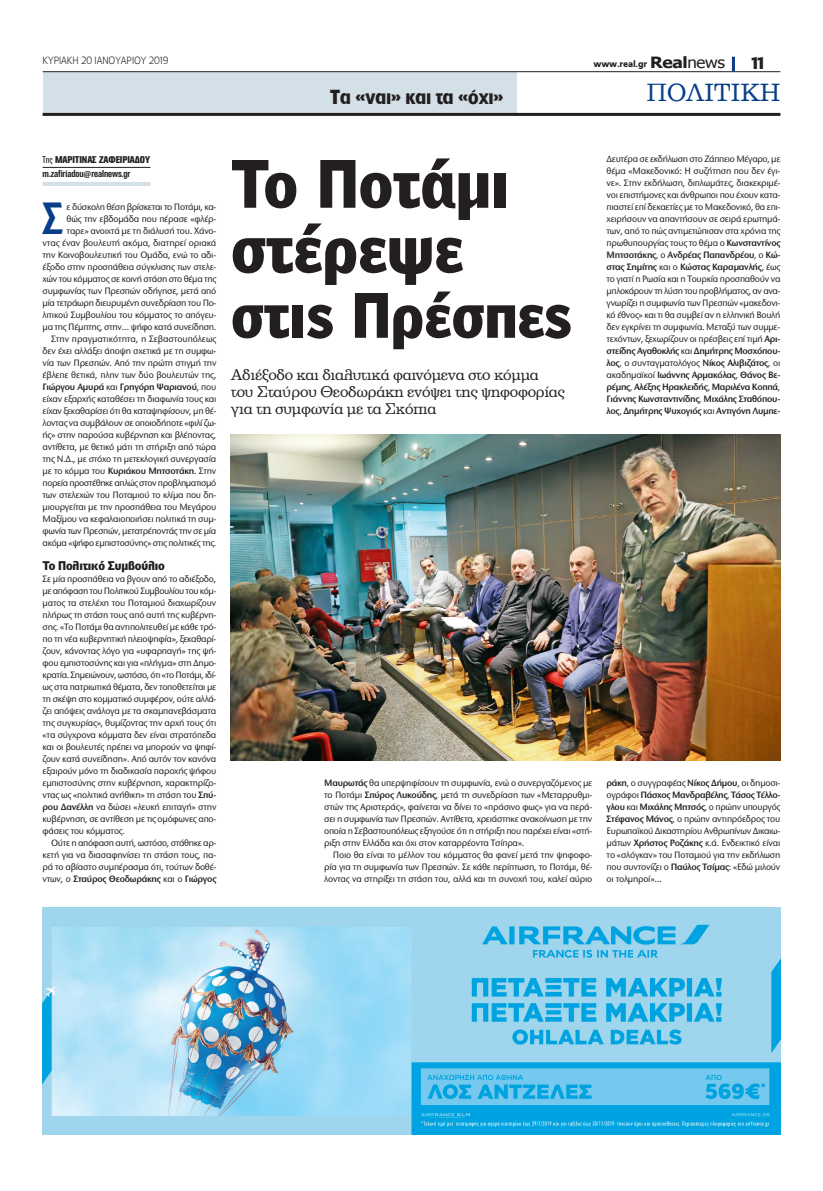
<style>
.page{position:relative;width:823px;height:1191px;background:#fff}
.page>*{position:absolute;margin:0;border:0;box-sizing:border-box;transform-origin:0 0}
.t1{font:900 65px/65px "PF Bell Gothic Text";letter-spacing:-.01em;color:#231f20;scale:.96 1}
.t2{font:900 61px "PF Bell Gothic Text";letter-spacing:-.01em;color:#231f20;scale:.96 1}
.t3{font:500 42px "PF Lounge";color:#083e89}
.t4{font:24px "PF Clarendon";color:#083e89;scale:.96 1}
.t5{font:700 19px "PF Lounge";color:#231f20}
.t6{font:700 16px "PF Lounge";color:#231f20}
.t7{font:15px/17px "PF Clarendon";letter-spacing:-.02em;color:#231f20}
.t8{font:900 12px "PF Bell Gothic Text";letter-spacing:-.015em;color:#231f20}
.t9{font:700 10px "PF Akzidenz Text Cond";letter-spacing:-.01em;color:#231f20}
.t10{font:300 10px "PF Lounge";letter-spacing:-.005em;color:#231f20;scale:.96 1}
.t11{font:900 10px "PF Akzidenz Text Cond";letter-spacing:-.01em;color:#231f20}
.t12{font:500 9.6px/12px "Stone Sans ITC Hel";letter-spacing:-.025em;color:#231f20;text-align:justify;scale:.96 1}
.t13{font:900 9px "PF Catalog";letter-spacing:-.02em;color:#231f20;scale:.96 1}
.s1{font-family:"Tahoma";font-weight:700;font-size:15.5px}
.s2{font-family:"Tahoma";font-weight:400;font-size:15.5px}
.s3{font-weight:400}
.s4{font-weight:600}
</style>
<div class="page">
<div style="left:43px;top:72px;width:473px;height:41px;background:#d4e0e7"></div>
<hr style="left:43px;top:71px;width:737px;height:1px;background:#231f20">
<hr style="left:43px;top:113px;width:737px;height:3px;background:#231f20">
<hr style="left:731px;top:57px;width:3px;height:14px;background:#083e89">
<hr style="left:43px;top:167px;width:107px;height:1px;background:#231f20">
<hr style="left:43px;top:182px;width:107px;height:4px;background:#d4e0e7">
<img style="left:43px;top:907px;width:736px;height:227px">
<img style="left:231px;top:434px;width:549px;height:326px">
<p class="t10" style="left:43px;top:55px;width:82px">κυριακη 20 ΙΑΝΟΥΑΡΙ</p>
<p class="t10" style="left:134px;top:55px;width:37px">ΟΥ 2019</p>
<p class="t13" style="left:593px;top:59px;width:138px">www.real.gr <span class="s1">Real</span><span class="s2">news</span></p>
<h3 class="t6" style="left:749px;top:54px;width:17px">11</h3>
<h3 class="t5" style="left:330px;top:86px;width:174px">Tα «ναι» και τα «όχι»</h3>
<h3 class="t4" style="left:646px;top:80px;width:141px">πολιτικη</h3>
<p class="t11" style="left:43px;top:154px;width:109px"><span class="s3">Της</span> Μαριτίνας Ζαφειριάδου</p>
<h3 class="t3" style="left:43px;top:195px;width:22px">Σ</h3>
<p class="t9" style="left:43px;top:168px;width:89px">m.zafiriadou@realnews.gr</p>
<p class="t12" style="left:43px;top:201px;width:182px;text-align:right">ε δύσκολη θέση βρίσκεται το Ποτάμι, κα-<br>θώς την εβδομάδα που πέρασε «φλέρ&shy;ταρε» ανοιχτά με τη διάλυσή του. Χάνο-<br>ντας έναν βουλευτή ακόμα, διατηρεί οριακά την Κοινοβουλευτική του Ομάδα, ενώ το αδι&shy;έξοδο στην προσπάθεια σύγκλισης των στελε&shy;χών του κόμματος σε κοινή στάση στο θέμα της συμφωνίας των Πρεσπών οδήγησε, μετά από μία τετράωρη διευρυμένη συνεδρίαση του Πο&shy;λιτικού Συμβουλίου του κόμματος το απόγευ&shy;μα της Πέμπτης, στην… ψήφο κατά συνείδηση.<br>Στην πραγματικότητα, η Σεβαστουπόλεως δεν έχει αλλάξει άποψη σχετικά με τη συμφω&shy;νία των Πρεσπών. Από την πρώτη στιγμή την έβλεπε θετικά, πλην των δύο βουλευτών της, <span class="s4">Γιώργου Αμυρά</span> και <span class="s4">Γρηγόρη Ψαριανού</span>, που είχαν εξαρχής καταθέσει τη διαφωνία τους και είχαν ξεκαθαρίσει ότι θα καταψηφίσουν, μη θέ&shy;λοντας να συμβάλουν σε οποιοδήποτε «φιλί ζω&shy;ής» στην παρούσα κυβέρνηση και βλέποντας, αντίθετα, με θετικό μάτι τη στήριξη από τώρα της Ν.Δ., με στόχο τη μετεκλογική συνεργασία με το κόμμα του <span class="s4">Κυριάκου Μητσοτάκη</span>. Στην πορεία προστέθηκε απλώς στον προβληματισμό των στελεχών του Ποταμιού το κλίμα που δη&shy;μιουργείται με την προσπάθεια του Μεγάρου Μαξίμου να κεφαλαιοποιήσει πολιτικά τη συμ&shy;φωνία των Πρεσπών, μετατρέποντάς την σε μία ακόμα «ψήφο εμπιστοσύνης» στις πολιτικές της.</p>
<p class="t8" style="left:43px;top:558px;width:124px">Το Πολιτικό Συμβούλιο</p>
<p class="t12" style="left:43px;top:573px;width:182px">Σε μία προσπάθεια να βγουν από το αδιέξοδο, με απόφαση του Πολιτικού Συμβουλίου του κόμ&shy;ματος τα στελέχη του Ποταμιού διαχωρίζουν πλήρως τη στάση τους από αυτή της κυβέρνη&shy;σης. «Το Ποτάμι θα αντιπολιτευθεί με κάθε τρό&shy;πο τη νέα κυβερνητική πλειοψηφία», ξεκαθαρί&shy;ζουν, κάνοντας λόγο για «υφαρπαγή» της ψή&shy;φου εμπιστοσύνης και για «πλήγμα» στη Δημο&shy;κρατία. Σημειώνουν, ωστόσο, ότι «το Ποτάμι, ιδί&shy;ως στα πατριωτικά θέματα, δεν τοποθετείται με τη σκέψη στο κομματικό συμφέρον, ούτε αλλά&shy;ζει απόψεις ανάλογα με τα σκαμπανεβάσματα της συγκυρίας», θυμίζοντας την αρχή τους ότι «τα σύγχρονα κόμματα δεν είναι στρατόπεδα και οι βουλευτές πρέπει να μπορούν να ψηφί&shy;ζουν κατά συνείδηση». Από αυτόν τον κανόνα εξαιρούν μόνο τη διαδικασία παροχής ψήφου εμπιστοσύνης στην κυβέρνηση, χαρακτηρίζο&shy;ντας ως «πολιτικά ανήθικη» τη στάση του <span class="s4">Σπύ&shy;ρου Δανέλλη</span> να δώσει «λευκή επιταγή» στην κυβέρνηση, σε αντίθεση με τις ομόφωνες απο&shy;φάσεις του κόμματος.</p>
<p class="t12" style="left:43px;top:837px;width:182px;text-indent:9px">Ούτε η απόφαση αυτή, ωστόσο, στάθηκε αρ&shy;κετή για να διασαφηνίσει τη στάση τους, πα&shy;ρά το αβίαστο συμπέρασμα ότι, τούτων δοθέ&shy;ντων, ο <span class="s4">Σταύρος Θεοδωράκης</span> και ο <span class="s4">Γιώργος</span></p>
<h1 class="t1" style="left:231px;top:150px;width:291px">Το Ποτάμι στέρεψε</h1>
<h2 class="t2" style="left:231px;top:277px;width:357px">στις Πρέσπες</h2>
<h3 class="t7" style="left:231px;top:367px;width:335px">Αδιέξοδο και διαλυτικά φαινόμενα στο κόμμα του Σταύρου Θεοδωράκη ενόψει της ψηφοφορίας για τη συμφωνία με τα Σκόπια</h3>
<p class="t12" style="left:324px;top:777px;width:281px"><span class="s4">Μαυρωτάς</span> θα υπερψηφίσουν τη συμφωνία, ενώ ο συνεργαζόμενος με το Ποτάμι <span class="s4">Σπύρος Λυκούδης</span>, μετά τη συνεδρίαση των «Μεταρρυθμι&shy;στών της Αριστεράς», φαίνεται να δίνει το «πράσινο φως» για να περά&shy;σει η συμφωνία των Πρεσπών. Αντίθετα, χρειάστηκε ανακοίνωση με την οποία η Σεβαστουπόλεως εξηγούσε ότι η στήριξη που παρέχει είναι «στή&shy;ριξη στην Ελλάδα και όχι στον καταρρέοντα Τσίπρα».</p>
<p class="t12" style="left:324px;top:849px;width:281px;text-indent:9px">Ποιο θα είναι το μέλλον του κόμματος θα φανεί μετά την ψηφοφο&shy;ρία για τη συμφωνία των Πρεσπών. Σε κάθε περίπτωση, το Ποτάμι, θέ&shy;λοντας να στηρίξει τη στάση του, αλλά και τη συνοχή του, καλεί αύριο</p>
<p class="t12" style="left:606px;top:153px;width:182px">Δευτέρα σε εκδήλωση στο Ζάππειο Μέγαρο, με θέμα «Μακεδονικό: Η συζήτηση που δεν έγι&shy;νε». Στην εκδήλωση, διπλωμάτες, διακεκριμέ&shy;νοι επιστήμονες και άνθρωποι που έχουν κατα&shy;πιαστεί επί δεκαετίες με το Μακεδονικό, θα επι&shy;χειρήσουν να απαντήσουν σε σειρά ερωτημά&shy;των, από το πώς αντιμετώπισαν στα χρόνια της πρωθυπουργίας τους το θέμα ο <span class="s4">Κωνσταντίνος Μητσοτάκης</span>, ο <span class="s4">Ανδρέας Παπανδρέου</span>, ο <span class="s4">Κώ&shy;στας Σημίτης</span> και ο <span class="s4">Κώστας Καραμανλής</span>, έως το γιατί η Ρωσία και η Τουρκία προσπαθούν να μπλοκάρουν τη λύση του προβλήματος, αν ανα&shy;γνωρίζει η συμφωνία των Πρεσπών «μακεδονι&shy;κό έθνος» και τι θα συμβεί αν η ελληνική Βουλή δεν εγκρίνει τη συμφωνία. Μεταξύ των συμμε&shy;τεχόντων, ξεχωρίζουν οι πρέσβεις επί τιμή <span class="s4">Αρι&shy;στείδης Αγαθοκλής</span> και <span class="s4">Δημήτρης Μοσχόπου&shy;λος</span>, ο συνταγματολόγος <span class="s4">Νίκος Αλιβιζάτος</span>, οι ακαδημαϊκοί <span class="s4">Ιωάννης Αρμακόλας</span>, <span class="s4">Θάνος Βε&shy;ρέμης</span>, <span class="s4">Αλέξης Ηρακλειδής</span>, <span class="s4">Μαριλένα Κοππά</span>, <span class="s4">Γιάννης Κωνσταντινίδης</span>, <span class="s4">Μιχάλης Σταθόπου&shy;λος</span>, <span class="s4">Δημήτρης Ψυχογιός</span> και <span class="s4">Αντιγόνη Λυμπε-</span></p>
<p class="t12" style="left:606px;top:777px;width:182px"><span class="s4">ράκη</span>, ο συγγραφέας <span class="s4">Νίκος Δήμου</span>, οι δημοσι&shy;ογράφοι <span class="s4">Πάσχος Μανδραβέλης</span>, <span class="s4">Τάσος Τέλλο&shy;γλου</span> και <span class="s4">Μιχάλης Μητσός</span>, ο πρώην υπουργός <span class="s4">Στέφανος Μάνος</span>, ο πρώην αντιπρόεδρος του Ευρωπαϊκού Δικαστηρίου Ανθρωπίνων Δικαιω&shy;μάτων <span class="s4">Χρήστος Ροζάκης</span> κ.ά. Ενδεικτικό είναι το «σλόγκαν» του Ποταμιού για την εκδήλωση που συντονίζει ο <span class="s4">Παύλος Τσίμας</span>: «Εδώ μιλούν οι τολμηροί»…</p>
</div>
